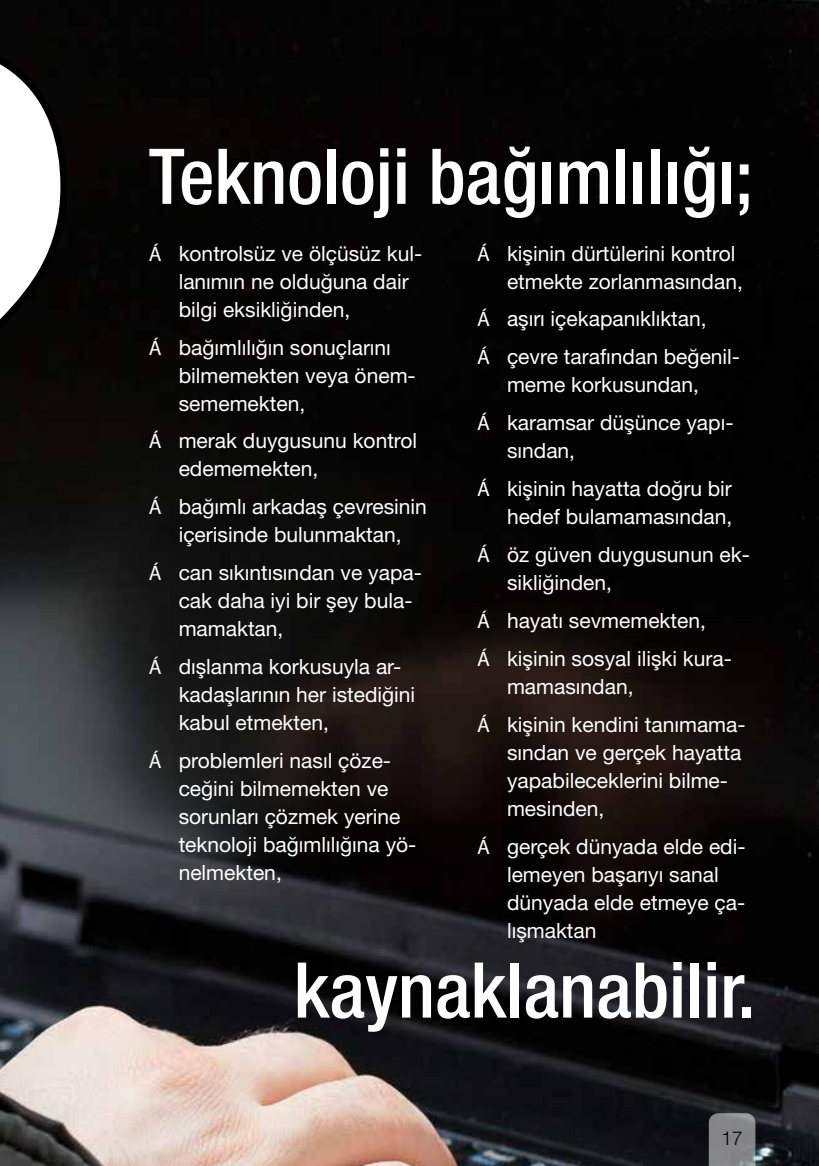
<style>
.page{position:relative;width:819px;height:1166px;background:#fff}
.page>*{position:absolute;margin:0;border:0;box-sizing:border-box;transform-origin:0 0}
.t1{font:500 condensed 77px "Helvetica Neue LT Std";color:#fff}
.t2{font:21px/28px "Helvetica Neue LT Std";color:#fff}
.t3{font:300 19.25px "Helvetica Neue LT Std";color:#000}
.s1{font-family:"Myriad Pro"}
</style>
<div class="page">
<img style="left:0;top:0;width:819px;height:1166px">
<svg style="left:0;top:34px;width:71px;height:567px"></svg>
<svg style="left:708px;top:1113px;width:47px;height:53px;background:#828386"></svg>
<h1 class="t1" style="left:149px;top:131px;width:606px">Teknoloji bağımlılığı;</h1>
<p class="t2" style="left:179px;top:239px;width:245px;text-indent:-30px"><span class="s1">Á</span> kontrolsüz ve ölçüsüz kul&shy;lanımın ne olduğuna dair bilgi eksikliğinden,</p>
<p class="t2" style="left:179px;top:333px;width:238px;text-indent:-30px"><span class="s1">Á</span> bağımlılığın sonuçlarını bilmemekten veya önem&shy;sememekten,</p>
<p class="t2" style="left:179px;top:427px;width:240px;text-indent:-30px"><span class="s1">Á</span> merak duygusunu kontrol edememekten,</p>
<p class="t2" style="left:149px;top:493px;width:279px;text-align:center"><span class="s1">Á</span> bağımlı arkadaş çevresinin içerisinde bulunmaktan,</p>
<p class="t2" style="left:179px;top:558px;width:245px;text-indent:-30px"><span class="s1">Á</span> can sıkıntısından ve yapa&shy;cak daha iyi bir şey bula&shy;mamaktan,</p>
<p class="t2" style="left:179px;top:652px;width:238px;text-indent:-30px"><span class="s1">Á</span> dışlanma korkusuyla ar&shy;kadaşlarının her istediğini kabul etmekten,</p>
<p class="t2" style="left:179px;top:746px;width:239px;text-indent:-30px"><span class="s1">Á</span> problemleri nasıl çöze&shy;ceğini bilmemekten ve sorunları çözmek yerine teknoloji bağımlılığına yö&shy;nelmekten,</p>
<p class="t2" style="left:507px;top:239px;width:237px;text-indent:-30px"><span class="s1">Á</span> kişinin dürtülerini kontrol etmekte zorlanmasından,</p>
<p class="t2" style="left:477px;top:300px;width:264px;line-height:38px"><span class="s1">Á</span> aşırı içekapanıklıktan,<br><span class="s1">Á</span> çevre tarafından beğenil-</p>
<p class="t2" style="left:477px;top:366px;width:258px;line-height:38px;text-align:center">meme korkusundan,<br><span class="s1">Á</span> karamsar düşünce yapı-</p>
<p class="t2" style="left:477px;top:432px;width:256px;line-height:38px;text-indent:30px">sından,<br><span class="s1">Á</span> kişinin hayatta doğru bir</p>
<p class="t2" style="left:477px;top:497px;width:274px;line-height:38px;text-align:center">hedef bulamamasından,<br><span class="s1">Á</span> öz güven duygusunun ek-</p>
<p class="t2" style="left:477px;top:563px;width:256px;line-height:38px;text-indent:30px">sikliğinden,<br><span class="s1">Á</span> hayatı sevmemekten,<br><span class="s1">Á</span> kişinin sosyal ilişki kura-</p>
<p class="t2" style="left:477px;top:667px;width:270px;line-height:38px;text-indent:30px">mamasından,<br><span class="s1">Á</span> kişinin kendini tanımama-</p>
<p class="t2" style="left:507px;top:738px;width:236px">sından ve gerçek hayatta yapabileceklerini bilme&shy;mesinden,</p>
<p class="t2" style="left:507px;top:832px;width:240px;text-indent:-30px"><span class="s1">Á</span> gerçek dünyada elde edi&shy;lemeyen başarıyı sanal dünyada elde etmeye ça&shy;lışmaktan</p>
<h1 class="t1" style="left:294px;top:944px;width:463px">kaynaklanabilir.</h1>
<p class="t3" style="left:721px;top:1126px;width:23px">17</p>
</div>
